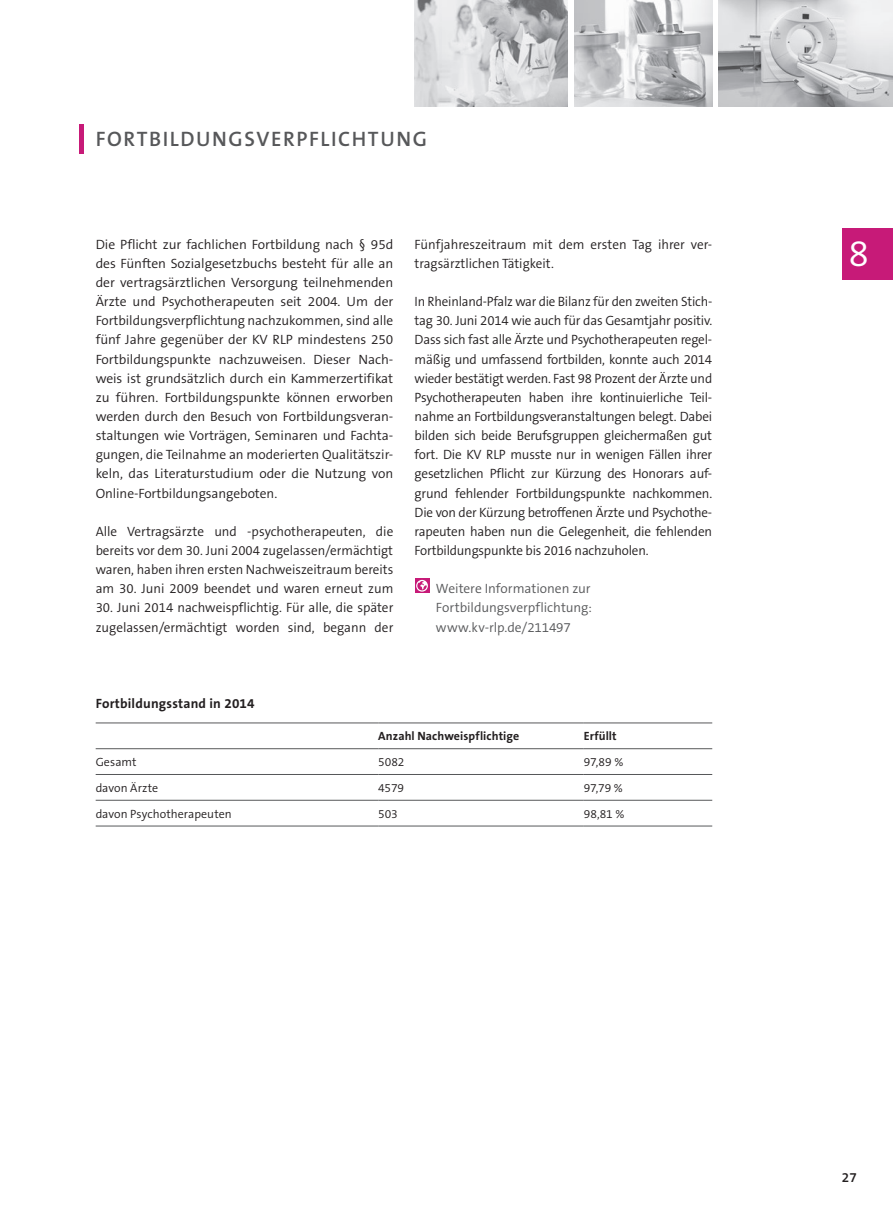
<style>
.page{position:relative;width:893px;height:1212px;background:#fff}
.page>*{position:absolute;margin:0;border:0;box-sizing:border-box;transform-origin:0 0}
.t1{font:300 37.5px "The Sans B4";color:#fff}
.t2{font:600 21px "The Sans B6";letter-spacing:.075em;color:#57585a}
.t3{font:300 13.5px/19.2px "The Sans B4";color:#231f20;text-align:justify}
.t4{font:300 13.5px/19.2px "The Sans B4";color:#231f20;text-align:justify;scale:.96 1}
.t5{font:300 13.5px/19.2px "The Sans B4";letter-spacing:-.005em;color:#57585a;text-align:justify}
.t6{font:700 13.5px "The Sans B7";letter-spacing:.015em;color:#231f20}
.t7{font:600 13.5px "The Sans B6";color:#231f20}
.t8{font:300 12px "The Sans B4";color:#231f20}
.t9{font:700 12px "The Sans B7";letter-spacing:.005em;color:#231f20}
</style>
<div class="page">
<div style="left:842px;top:229px;width:51px;height:51px;background:#c71a78"></div>
<img style="left:719px;top:0;width:174px;height:106px">
<img style="left:574px;top:0;width:138px;height:106px">
<img style="left:415px;top:0;width:153px;height:106px">
<svg style="left:415px;top:578px;width:14px;height:15px"></svg>
<svg style="left:416px;top:580px;width:12px;height:12px"></svg>
<hr style="left:96px;top:722px;width:282px;height:1px;background:#57585a">
<hr style="left:378px;top:722px;width:206px;height:1px;background:#57585a">
<hr style="left:584px;top:722px;width:128px;height:1px;background:#57585a">
<hr style="left:96px;top:748px;width:282px;height:1px;background:#57585a">
<hr style="left:378px;top:748px;width:206px;height:1px;background:#57585a">
<hr style="left:584px;top:748px;width:128px;height:1px;background:#57585a">
<hr style="left:96px;top:774px;width:282px;height:1px;background:#57585a">
<hr style="left:378px;top:774px;width:206px;height:1px;background:#57585a">
<hr style="left:584px;top:774px;width:128px;height:1px;background:#57585a">
<hr style="left:96px;top:800px;width:282px;height:1px;background:#57585a">
<hr style="left:378px;top:800px;width:206px;height:1px;background:#57585a">
<hr style="left:584px;top:800px;width:128px;height:1px;background:#57585a">
<hr style="left:96px;top:826px;width:282px;height:1px;background:#57585a">
<hr style="left:378px;top:826px;width:206px;height:1px;background:#57585a">
<hr style="left:584px;top:826px;width:128px;height:1px;background:#57585a">
<hr style="left:80px;top:124px;width:4px;height:30px;background:#c71a78">
<h2 class="t2" style="left:96px;top:128px;width:333px">FORTBILDUNGSVERPFLICHTUNG</h2>
<p class="t3" style="left:96px;top:235px;width:299px">Die Pflicht zur fachlichen Fortbildung nach § 95d des Fü nften Sozialgesetzbuchs besteht fü r alle an der vertragsärztlichen Versorgung teilnehmenden Ärzte und Psychotherapeuten seit 2004. Um der Fortbildungsverpflichtung nachzukommen, sind alle fü nf Jahre gegenü ber der KV RLP mindestens 250<br>Fortbildungspunkte nachzuweisen. Dieser Nach&shy;weis ist grundsätzlich durch ein Kammerzertifikat zu fü hren. Fortbildungspunkte können erworben werden durch den Besuch von Fortbildungsveran&shy;staltungen wie Vorträgen, Seminaren und Fachta&shy;gungen, die Teilnahme an moderierten Qualitätszir&shy;keln, das Literaturstudium oder die Nutzung von Online-Fortbildungsangeboten.</p>
<p class="t3" style="left:96px;top:522px;width:299px">Alle Vertragsärzte und -psychotherapeuten, die bereits vor dem 30. Juni 2004 zugelassen/ermächtigt waren, haben ihren ersten Nachweiszeitraum bereits am 30. Juni 2009 beendet und waren erneut zum</p>
<p class="t3" style="left:96px;top:599px;width:299px">30. Juni 2014 nachweispflichtig. Fü r alle, die später zugelassen/ermächtigt worden sind, begann der</p>
<p class="t3" style="left:415px;top:235px;width:299px">Fü nfjahreszeitraum mit dem ersten Tag ihrer ver&shy;tragsärztlichen Tätigkeit.</p>
<p class="t4" style="left:415px;top:293px;width:312px">In Rheinland-Pfalz war die Bilanz fü r den zweiten Stich&shy;tag 30. Juni 2014 wie auch fü r das Gesamtjahr positiv.<br>Dass sich fast alle Ärzte und Psychotherapeuten regel&shy;mäßig und umfassend fortbilden, konnte auch 2014 wieder bestätigt werden. Fast 98 Prozent der Ärzte und Psychotherapeuten haben ihre kontinuierliche Teil&shy;nahme an Fortbildungsveranstaltungen belegt. Dabei bilden sich beide Berufsgruppen gleichermaßen gut fort. Die KV RLP musste nur in wenigen Fällen ihrer gesetzlichen Pflicht zur Kü rzung des Honorars auf&shy;grund fehlender Fortbildungspunkte nachkommen.<br>Die von der Kü rzung betroffenen Ärzte und Psychothe&shy;rapeuten haben nun die Gelegenheit, die fehlenden Fortbildungspunkte bis 2016 nachzuholen.</p>
<p class="t5" style="left:436px;top:580px;width:158px">Weitere Informationen zur Fortbildungsverpflichtung: www.kv-rlp.de/211497</p>
<p class="t6" style="left:96px;top:696px;width:161px">Fortbildungsstand in 2014</p>
<p class="t9" style="left:378px;top:730px;width:142px">Anzahl Nachweispflichtige</p>
<p class="t9" style="left:584px;top:730px;width:34px">Erfüllt</p>
<p class="t8" style="left:96px;top:756px;width:42px">Gesamt</p>
<p class="t8" style="left:378px;top:756px;width:28px">5082</p>
<p class="t8" style="left:584px;top:756px;width:41px">97,89 %</p>
<p class="t8" style="left:96px;top:781px;width:64px">davon Ärzte</p>
<p class="t8" style="left:378px;top:781px;width:27px">4579</p>
<p class="t8" style="left:584px;top:781px;width:41px">97,79 %</p>
<p class="t8" style="left:96px;top:807px;width:138px">davon Psychotherapeuten</p>
<p class="t8" style="left:378px;top:807px;width:21px">503</p>
<p class="t8" style="left:584px;top:807px;width:42px">98,81 %</p>
<h1 class="t1" style="left:848px;top:234px;width:22px">8</h1>
<p class="t7" style="left:842px;top:1170px;width:16px">27</p>
</div>
